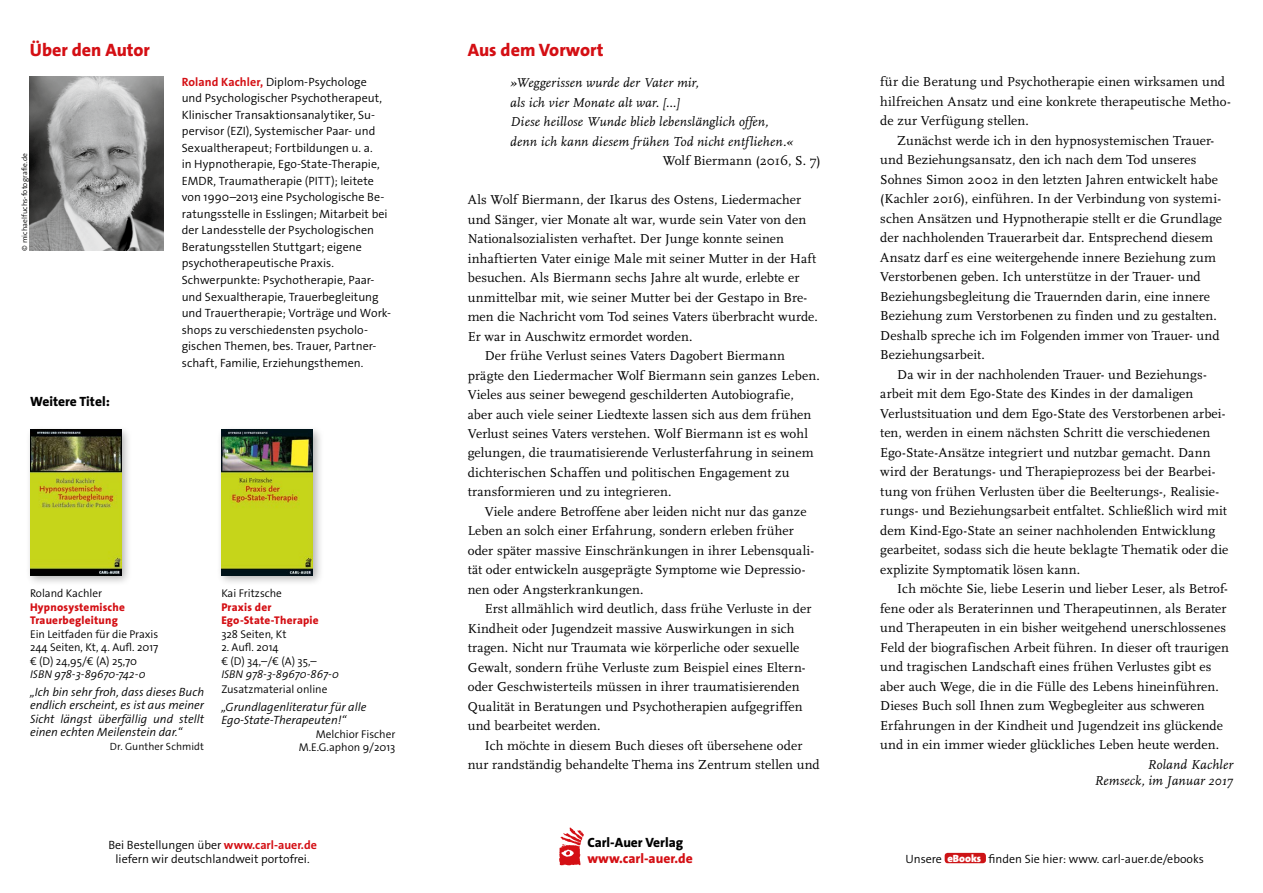
<style>
.page{position:relative;width:1263px;height:893px;background:#fff}
.page>*{position:absolute;margin:0;border:0;box-sizing:border-box;transform-origin:0 0}
.t1{font:800 18px "The Sans Os F";color:#d40f14}
.t2{font:13.5px/19.5px "Scala";letter-spacing:.005em;color:#000}
.t3{font:italic 13.5px/19.5px "Scala";letter-spacing:.015em;color:#000}
.t4{font:800 13.5px "The Sans Os F";color:#000}
.t5{font:800 13.5px "The Sans Os F";color:#d40f14}
.t6{font:300 12px/16.5px "The Sans Os F";color:#000;text-align:center}
.t7{font:italic 300 12px/13.5px "The Sans Os F";color:#000;text-align:justify}
.t8{font:300 11.25px/13.5px "The Sans Os F";color:#000;text-align:justify}
.t9{font:800 11.25px/13.5px "The Sans Os F";letter-spacing:.02em;color:#d40f14}
.t10{font:italic 300 11.25px "The Sans Os F";color:#000}
.t11{font:300 10.5px "The Sans Os F";letter-spacing:.005em;color:#000}
.t12{font:300 7.5px "The Sans Os F";letter-spacing:.01em;color:#000}
.s1{font-weight:700;color:#d40f14}
.s2{font-weight:900;font-size:10.5px;color:#fff}
</style>
<div class="page">
<img style="left:559px;top:827px;width:25px;height:39px">
<div style="left:945px;top:853px;width:41px;height:10px;background:#cd1316;border-radius:3px"></div>
<img style="left:30px;top:77px;width:133px;height:174px">
<div style="left:25px;top:425px;width:108px;height:161px;background:#000;opacity:.3"></div>
<img style="left:30px;top:430px;width:92px;height:145px">
<div style="left:216px;top:425px;width:108px;height:161px;background:#000;opacity:.3"></div>
<img style="left:222px;top:430px;width:91px;height:145px">
<h1 class="t1" style="left:30px;top:38px;width:122px">Über den Autor</h1>
<p class="t12" style="left:20px;top:251px;width:99px;rotate:-90deg">© michaelfuchs-fotografie.de</p>
<p class="t4" style="left:30px;top:392px;width:81px">Weitere Titel:</p>
<p class="t6" style="left:182px;top:74px;width:211px;text-align:left"><span class="s1">Roland Kachler,</span> Diplom-Psychologe<br>und Psychologischer Psychotherapeut, Klinischer Transaktionsanalytiker, Su&shy;pervisor (EZI), Systemischer Paar- und Sexualtherapeut; Fortbildungen u. a.<br>in Hypnotherapie, Ego-State-Therapie, EMDR, Traumatherapie (PITT); leitete von 1990–2013 eine Psychologische Be&shy;ratungsstelle in Esslingen; Mitarbeit bei der Landesstelle der Psychologischen Beratungsstellen Stuttgart; eigene psychotherapeutische Praxis.<br>Schwerpunkte: Psychotherapie, Paar&shy;und Sexualtherapie, Trauerbegleitung und Trauertherapie; Vorträge und Work&shy;shops zu verschiedensten psycholo&shy;gischen Themen, bes. Trauer, Partner&shy;schaft, Familie, Erziehungsthemen.</p>
<p class="t8" style="left:30px;top:587px;width:74px">Roland Kachler</p>
<p class="t9" style="left:30px;top:600px;width:96px">Hypnosystemische<br>Trauerbegleitung</p>
<p class="t8" style="left:30px;top:627px;width:130px">Ein Leitfaden für die Praxis 244 Seiten, Kt, 4. Aufl. 2017 € (D) 24,95/€ (A) 25,70</p>
<p class="t10" style="left:30px;top:667px;width:117px">ISBN 978-3-89670-742-0</p>
<p class="t7" style="left:30px;top:685px;width:176px">„Ich bin sehr froh, dass dieses Buch endlich erscheint, es ist aus meiner Sicht längst überfällig und stellt einen echten Meilenstein dar.“</p>
<p class="t11" style="left:110px;top:740px;width:96px">Dr. Gunther Schmidt</p>
<p class="t8" style="left:221px;top:587px;width:62px">Kai Fritzsche</p>
<p class="t9" style="left:221px;top:600px;width:99px">Praxis der<br>Ego-State-Therapie</p>
<p class="t8" style="left:221px;top:627px;width:67px">328 Seiten, Kt</p>
<p class="t8" style="left:221px;top:641px;width:97px">2. Aufl. 2014<br>€ (D) 34,–/€ (A) 35,–</p>
<p class="t10" style="left:221px;top:667px;width:119px">ISBN 978-3-89670-867-0</p>
<p class="t8" style="left:221px;top:683px;width:108px">Zusatzmaterial online</p>
<p class="t7" style="left:221px;top:700px;width:147px">„Grundlagenliteratur für alle<br>Ego-State-Therapeuten!“</p>
<p class="t8" style="left:299px;top:727px;width:98px;text-align:right">Melchior Fischer<br>M.E.G.aphon 9/2013</p>
<h1 class="t1" style="left:468px;top:38px;width:137px">Aus dem Vorwort</h1>
<p class="t3" style="left:510px;top:73px;width:284px">»Weggerissen wurde der Vater mir,<br>als ich vier Monate alt war. […]<br>Diese heillose Wunde blieb lebenslänglich offen, denn ich kann diesem frühen Tod nicht entfliehen.«</p>
<p class="t2" style="left:663px;top:151px;width:159px">Wolf Biermann (2016, S. 7)</p>
<p class="t2" style="left:468px;top:190px;width:335px">Als Wolf Biermann, der Ikarus des Ostens, Liedermacher</p>
<p class="t2" style="left:468px;top:210px;width:340px">und Sänger, vier Monate alt war, wurde sein Vater von den</p>
<p class="t2" style="left:468px;top:229px;width:318px">Nationalsozialisten verhaftet. Der Junge konnte seinen</p>
<p class="t2" style="left:468px;top:249px;width:350px">inhaftierten Vater einige Male mit seiner Mutter in der Haft</p>
<p class="t2" style="left:468px;top:268px;width:333px">besuchen. Als Biermann sechs Jahre alt wurde, erlebte er</p>
<p class="t2" style="left:468px;top:288px;width:341px">unmittelbar mit, wie seiner Mutter bei der Gestapo in Bre-</p>
<p class="t2" style="left:468px;top:307px;width:352px">men die Nachricht vom Tod seines Vaters überbracht wurde.</p>
<p class="t2" style="left:468px;top:327px;width:226px">Er war in Auschwitz ermordet worden.</p>
<p class="t2" style="left:485px;top:346px;width:302px">Der frühe Verlust seines Vaters Dagobert Biermann</p>
<p class="t2" style="left:468px;top:366px;width:353px">prägte den Liedermacher Wolf Biermann sein ganzes Leben.</p>
<p class="t2" style="left:468px;top:385px;width:328px">Vieles aus seiner bewegend geschilderten Autobiografie,</p>
<p class="t2" style="left:468px;top:405px;width:345px">aber auch viele seiner Liedtexte lassen sich aus dem frühen</p>
<p class="t2" style="left:468px;top:424px;width:342px">Verlust seines Vaters verstehen. Wolf Biermann ist es wohl</p>
<p class="t2" style="left:468px;top:444px;width:347px">gelungen, die traumatisierende Verlusterfahrung in seinem</p>
<p class="t2" style="left:468px;top:463px;width:323px">dichterischen Schaffen und politischen Engagement zu</p>
<p class="t2" style="left:468px;top:483px;width:205px">transformieren und zu integrieren.</p>
<p class="t2" style="left:485px;top:502px;width:323px">Viele andere Betroffene aber leiden nicht nur das ganze</p>
<p class="t2" style="left:468px;top:522px;width:328px">Leben an solch einer Erfahrung, sondern erleben früher</p>
<p class="t2" style="left:468px;top:541px;width:348px">oder später massive Einschränkungen in ihrer Lebensquali-</p>
<p class="t2" style="left:468px;top:561px;width:339px">tät oder entwickeln ausgeprägte Symptome wie Depressio-</p>
<p class="t2" style="left:468px;top:580px;width:177px">nen oder Angsterkrankungen.</p>
<p class="t2" style="left:485px;top:600px;width:328px">Erst allmählich wird deutlich, dass frühe Verluste in der</p>
<p class="t2" style="left:468px;top:619px;width:328px">Kindheit oder Jugendzeit massive Auswirkungen in sich</p>
<p class="t2" style="left:468px;top:638px;width:333px">tragen. Nicht nur Traumata wie körperliche oder sexuelle</p>
<p class="t2" style="left:468px;top:658px;width:339px">Gewalt, sondern frühe Verluste zum Beispiel eines Eltern-</p>
<p class="t2" style="left:468px;top:677px;width:333px">oder Geschwisterteils müssen in ihrer traumatisierenden</p>
<p class="t2" style="left:468px;top:697px;width:336px">Qualität in Beratungen und Psychotherapien aufgegriffen</p>
<p class="t2" style="left:468px;top:716px;width:134px">und bearbeitet werden.</p>
<p class="t2" style="left:485px;top:736px;width:319px">Ich möchte in diesem Buch dieses oft übersehene oder</p>
<p class="t2" style="left:468px;top:755px;width:353px">nur randständig behandelte Thema ins Zentrum stellen und</p>
<p class="t2" style="left:880px;top:72px;width:352px">für die Beratung und Psychotherapie einen wirksamen und hilfreichen Ansatz und eine konkrete therapeutische Metho&shy;de zur Verfügung stellen.</p>
<p class="t2" style="left:880px;top:131px;width:343px;text-indent:17px">Zunächst werde ich in den hypnosystemischen Trauer&shy;und Beziehungsansatz, den ich nach dem Tod unseres Sohnes Simon 2002 in den letzten Jahren entwickelt habe (Kachler 2016), einführen. In der Verbindung von systemi&shy;schen Ansätzen und Hypnotherapie stellt er die Grundlage der nachholenden Trauerarbeit dar. Entsprechend diesem Ansatz darf es eine weitergehende innere Beziehung zum Verstorbenen geben. Ich unterstütze in der Trauer- und Beziehungsbegleitung die Trauernden darin, eine innere Beziehung zum Verstorbenen zu finden und zu gestalten.<br>Deshalb spreche ich im Folgenden immer von Trauer- und Beziehungsarbeit.</p>
<p class="t2" style="left:880px;top:365px;width:350px;text-indent:17px">Da wir in der nachholenden Trauer- und Beziehungs&shy;arbeit mit dem Ego-State des Kindes in der damaligen Verlustsituation und dem Ego-State des Verstorbenen arbei&shy;ten, werden in einem nächsten Schritt die verschiedenen Ego-State-Ansätze integriert und nutzbar gemacht. Dann wird der Beratungs- und Therapieprozess bei der Bearbei&shy;tung von frühen Verlusten über die Beelterungs-, Realisie&shy;rungs- und Beziehungsarbeit entfaltet. Schließlich wird mit dem Kind-Ego-State an seiner nachholenden Entwicklung gearbeitet, sodass sich die heute beklagte Thematik oder die explizite Symptomatik lösen kann.</p>
<p class="t2" style="left:880px;top:579px;width:350px;text-indent:17px">Ich möchte Sie, liebe Leserin und lieber Leser, als Betrof&shy;fene oder als Beraterinnen und Therapeutinnen, als Berater und Therapeuten in ein bisher weitgehend unerschlossenes Feld der biografischen Arbeit führen. In dieser oft traurigen und tragischen Landschaft eines frühen Verlustes gibt es aber auch Wege, die in die Fülle des Lebens hineinführen.<br>Dieses Buch soll Ihnen zum Wegbegleiter aus schweren Erfahrungen in der Kindheit und Jugendzeit ins glückende und in ein immer wieder glückliches Leben heute werden.</p>
<p class="t3" style="left:1094px;top:756px;width:140px;line-height:16.5px;text-align:right">Roland Kachler<br>Remseck, im Januar 2017</p>
<p class="t6" style="left:108px;top:838px;width:210px;line-height:14.4px">Bei Bestellungen über <span class="s1">www.carl-auer.de </span>liefern wir deutschlandweit portofrei.</p>
<p class="t4" style="left:587px;top:834px;width:97px">Carl-Auer Verlag</p>
<p class="t5" style="left:587px;top:850px;width:107px">www.carl-auer.de</p>
<p class="t6" style="left:905px;top:851px;width:300px">Unsere <span class="s2">eBooks</span> finden Sie hier: www. carl-auer.de/ebooks</p>
</div>
